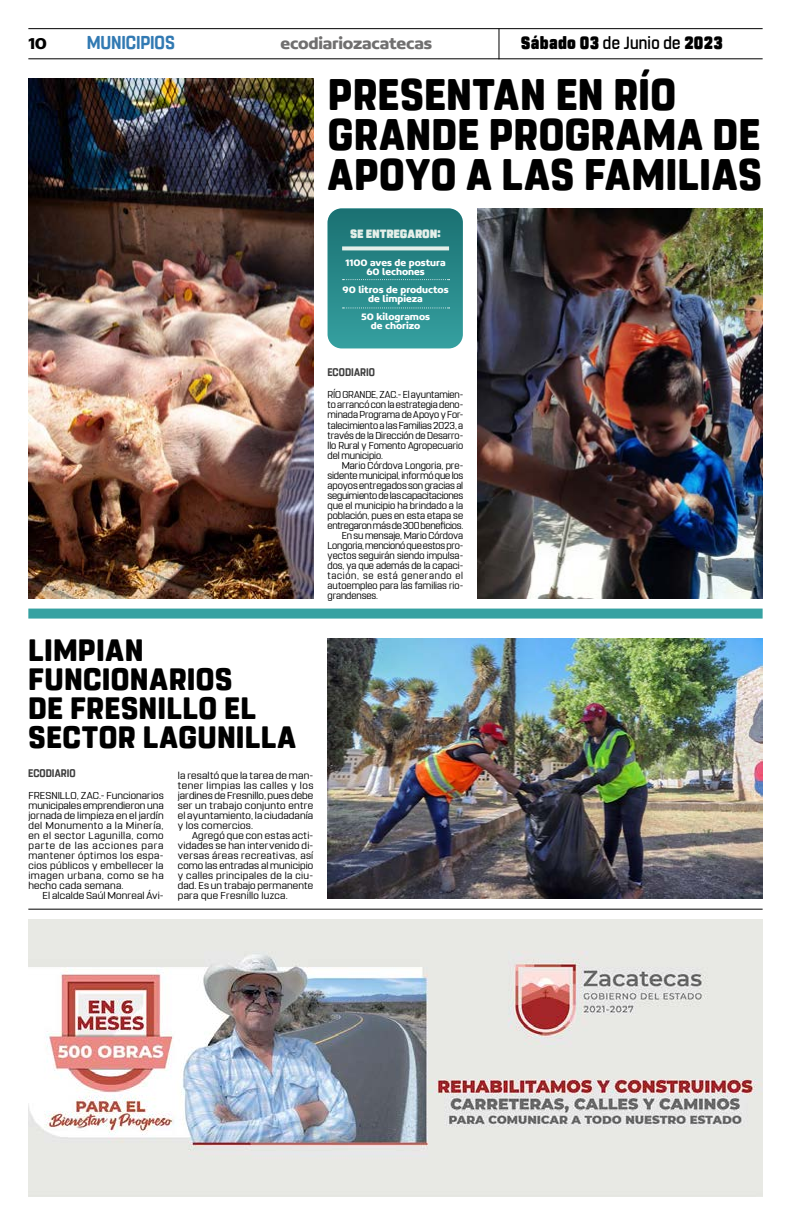
<style>
.page{position:relative;width:791px;height:1225px;background:#fff}
.page>*{position:absolute;margin:0;border:0;box-sizing:border-box;transform-origin:0 0}
.t1{font:800 44px/40px "Rohn Rounded";letter-spacing:.01em;color:#000;scale:.93 1}
.t2{font:800 30.8px/29px "Rohn Rounded";letter-spacing:.01em;color:#000;scale:.96 1}
.t3{font:700 18.6px "Rohn Rounded";letter-spacing:-.01em;color:#327ab3;scale:.91 1}
.t4{font:900 17.6px "Rohn Rounded";letter-spacing:.015em;color:#000;scale:.91 1}
.t5{font:700 16.9px "Concord";letter-spacing:-.01em;color:#706f6f}
.t6{font:700 16.9px "Concord";color:#000}
.t7{font:900 12px "Rohn Rounded";letter-spacing:-.01em;color:#e4efe9}
.t8{font:700 11px "Rohn Rounded";letter-spacing:.005em;color:#3d3d3d;scale:.91 1}
.t9{font:10px/10px "Rohn Rounded";color:#000;text-align:justify}
.t10{font:10px/10px "Rohn Rounded";color:#000;text-align:justify;scale:1.06 1}
.t11{font:10px/10px "Rohn Rounded";color:#000;text-align:justify;scale:1.07 1}
.t12{font:700 10px/9px "Concord";letter-spacing:-.005em;color:#fff;text-align:center}
.t13{font:10px "Rohn Rounded";letter-spacing:-.02em;color:#000}
.t14{font:10px "Rohn Rounded";letter-spacing:-.025em;color:#000}
.t15{font:10px "Rohn Rounded";letter-spacing:.065em;color:#000}
.s1{font-weight:500}
</style>
<div class="page">
<hr style="left:28px;top:28px;width:735px;height:1px;background:#000">
<hr style="left:28px;top:58px;width:735px;height:1px;background:#000">
<hr style="left:498px;top:29px;width:1px;height:30px;background:#000">
<img style="left:28px;top:919px;width:734px;height:277px">
<hr style="left:28px;top:908px;width:735px;height:1px;background:#000">
<img style="left:327px;top:638px;width:435px;height:260px">
<div style="left:28px;top:608px;width:735px;height:10px;background:#36a1a1"></div>
<div style="left:328px;top:208px;width:135px;height:140px;background:linear-gradient(to bottom,#1d7273,#35a0a0);border-radius:14px"></div>
<svg style="left:342px;top:246px;width:107px;height:4px"></svg>
<svg style="left:343px;top:279px;width:107px;height:1px"></svg>
<svg style="left:343px;top:307px;width:107px;height:1px"></svg>
<img style="left:28px;top:78px;width:286px;height:520px">
<img style="left:477px;top:208px;width:285px;height:390px">
<h3 class="t6" style="left:28px;top:33px;width:20px">10</h3>
<h3 class="t3" style="left:87px;top:32px;width:98px">MUNICIPIOS</h3>
<h3 class="t5" style="left:280px;top:33px;width:153px">ecodiariozacatecas</h3>
<h3 class="t4" style="left:521px;top:33px;width:223px">Sábado 03 <span class="s1">de Junio de</span> 2023</h3>
<h1 class="t1" style="left:328px;top:75px;width:468px">PRESENTAN EN RÍO<br>GRANDE PROGRAMA DE<br>APOYO A LAS FAMILIAS</h1>
<p class="t7" style="left:350px;top:227px;width:92px">SE ENTREGARON:</p>
<p class="t12" style="left:346px;top:258px;width:102px">1100 aves de postura<br>60 lechones</p>
<p class="t12" style="left:342px;top:285px;width:108px">90 litros de productos de limpieza</p>
<p class="t12" style="left:361px;top:312px;width:70px">50 kilogramos de chorizo</p>
<p class="t8" style="left:327px;top:366px;width:54px">ECODIARIO</p>
<p class="t9" style="left:328px;top:390px;width:137px">RÍO GRANDE, ZAC.- El ayuntamien&shy;to arrancó con la estrategia deno&shy;minada Programa de Apoyo y For&shy;talecimiento a las Familias 2023, a través de la Dirección de Desarro&shy;llo Rural y Fomento Agropecuario del municipio.</p>
<p class="t9" style="left:342px;top:460px;width:123px">Mario Córdova Longoria, pre-</p>
<p class="t9" style="left:328px;top:470px;width:137px">sidente municipal, informó que los</p>
<p class="t9" style="left:328px;top:480px;width:137px">apoyos entregados son gracias al</p>
<p class="t13" style="left:328px;top:489px;width:137px">seguimiento de las capacitaciones</p>
<p class="t9" style="left:328px;top:500px;width:137px">que el municipio ha brindado a la</p>
<p class="t9" style="left:328px;top:510px;width:137px">población, pues en esta etapa se</p>
<p class="t14" style="left:328px;top:519px;width:137px">entregaron más de 300 beneficios.</p>
<p class="t9" style="left:342px;top:530px;width:123px">En su mensaje, Mario Córdova</p>
<p class="t9" style="left:328px;top:540px;width:137px">Longoria, mencionó que estos pro-</p>
<p class="t9" style="left:328px;top:550px;width:137px">yectos seguirán siendo impulsa-</p>
<p class="t9" style="left:328px;top:560px;width:137px">dos, ya que además de la capaci-</p>
<p class="t15" style="left:328px;top:569px;width:137px">tación, se está generando el</p>
<p class="t9" style="left:328px;top:580px;width:137px">autoempleo para las familias rio-</p>
<p class="t9" style="left:328px;top:590px;width:52px">grandenses.</p>
<h2 class="t2" style="left:28px;top:636px;width:280px">LIMPIAN<br>FUNCIONARIOS<br>DE FRESNILLO EL<br>SECTOR LAGUNILLA</h2>
<p class="t8" style="left:28px;top:766px;width:54px">ECODIARIO</p>
<p class="t11" style="left:178px;top:770px;width:128px">la resaltó que la tarea de man&shy;tener limpias las calles y los jardines de Fresnillo, pues debe ser un trabajo conjunto entre el ayuntamiento, la ciudadanía y los comercios.</p>
<p class="t10" style="left:178px;top:830px;width:129px;text-indent:14px">Agregó que con estas acti&shy;vidades se han intervenido di&shy;versas áreas recreativas, así como las entradas al municipio y calles principales de la ciu&shy;dad. Es un trabajo permanente para que Fresnillo luzca.</p>
<p class="t10" style="left:28px;top:790px;width:129px">FRESNILLO, ZAC.- Funcionarios municipales emprendieron una jornada de limpieza en el jardín del Monumento a la Minería, en el sector Lagunilla, como parte de las acciones para mantener óptimos los espa&shy;cios públicos y embellecer la imagen urbana, como se ha hecho cada semana.</p>
<p class="t11" style="left:43px;top:890px;width:115px">El alcalde Saúl Monreal Ávi-</p>
</div>
